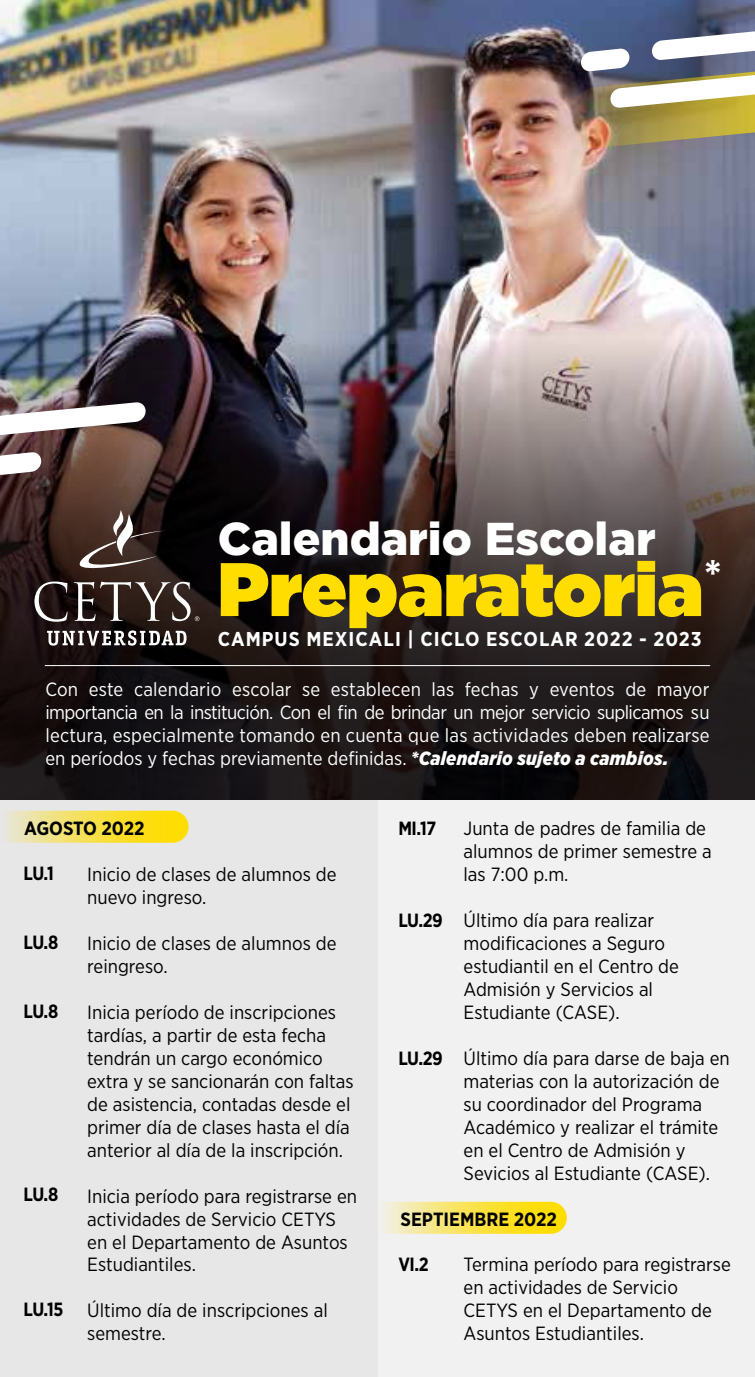
<style>
.page{position:relative;width:755px;height:1377px;background:#fff}
.page>*{position:absolute;margin:0;border:0;box-sizing:border-box;transform-origin:0 0}
.t1{font:900 75.6px "Gotham";color:#fd0}
.t2{font:900 45.9px "Gotham";color:#fff}
.t3{font:700 20.03px "Gotham Narrow";letter-spacing:.05em;color:#fff}
.t4{font:19.12px/22.9px "Gotham Narrow";color:#010101}
.t5{font:19.12px/22.9px "Gotham Narrow";color:#fff;text-align:justify}
.t6{font:700 19.12px "Gotham Narrow";letter-spacing:-.01em;color:#010101;scale:.95 1}
.t7{font:700 19.12px "Gotham Narrow";letter-spacing:-.01em;color:#010101}
.s1{font-weight:900;font-style:italic}
</style>
<div class="page">
<div style="left:0;top:0;width:378px;height:1377px;background:#e7e7e7"></div>
<div style="left:378px;top:0;width:377px;height:1377px;background:#f1f1f2"></div>
<img style="left:0;top:0;width:755px;height:336px">
<img style="left:0;top:336px;width:755px;height:464px">
<svg style="left:78px;top:510px;width:89px;height:62px;background:#4f3f3a"></svg>
<svg style="left:47px;top:630px;width:140px;height:16px;background:#736e6e"></svg>
<svg style="left:34px;top:582px;width:34px;height:40px"></svg>
<svg style="left:74px;top:582px;width:125px;height:39px;background:#524743"></svg>
<hr style="left:45px;top:665px;width:665px;height:1px;background:#fff">
<img style="left:566px;top:12px;width:189px;height:137px">
<svg style="left:0;top:402px;width:146px;height:73px;background:#988581"></svg>
<svg style="left:6px;top:811px;width:183px;height:32px;background:#f5e057"></svg>
<svg style="left:384px;top:1202px;width:183px;height:32px;background:#f9e45b"></svg>
<h2 class="t2" style="left:218px;top:507px;width:439px">Calendario Escolar</h2>
<h1 class="t1" style="left:218px;top:535px;width:506px">Preparatoria<sup>*</sup></h1>
<p class="t3" style="left:218px;top:626px;width:485px">CAMPUS MEXICALI | CICLO ESCOLAR 2022 - 2023</p>
<p class="t5" style="left:45px;top:677px;width:666px">Con este calendario escolar se establecen las fechas y eventos de mayor importancia en la institución. Con el fin de brindar un mejor servicio suplicamos su lectura, especialmente tomando en cuenta que las actividades deben realizarse en períodos y fechas previamente definidas. <span class="s1">*Calendario sujeto a cambios.</span></p>
<p class="t7" style="left:24px;top:816px;width:122px">AGOSTO 2022</p>
<p class="t4" style="left:87px;top:863px;width:251px">Inicio de clases de alumnos de nuevo ingreso.</p>
<p class="t4" style="left:87px;top:932px;width:251px">Inicio de clases de alumnos de reingreso.</p>
<p class="t4" style="left:87px;top:1000px;width:268px">Inicia período de inscripciones tardías, a partir de esta fecha tendrán un cargo económico extra y se sancionarán con faltas de asistencia, contadas desde el primer día de clases hasta el día anterior al día de la inscripción.</p>
<p class="t4" style="left:87px;top:1184px;width:271px">Inicia período para registrarse en actividades de Servicio CETYS en el Departamento de Asuntos<br>Estudiantiles.</p>
<p class="t4" style="left:87px;top:1299px;width:242px">Último día de inscripciones al semestre.</p>
<p class="t6" style="left:24px;top:861px;width:33px">LU.1</p>
<p class="t6" style="left:24px;top:930px;width:38px">LU.8</p>
<p class="t6" style="left:24px;top:999px;width:38px">LU.8</p>
<p class="t6" style="left:24px;top:1182px;width:38px">LU.8</p>
<p class="t6" style="left:24px;top:1297px;width:43px">LU.15</p>
<p class="t4" style="left:464px;top:817px;width:250px">Junta de padres de familia de alumnos de primer semestre a las 7:00 p.m.</p>
<p class="t4" style="left:464px;top:909px;width:217px">Último día para realizar modificaciones a Seguro estudiantil en el Centro de<br>Admisión y Servicios al<br>Estudiante (CASE).</p>
<p class="t4" style="left:464px;top:1046px;width:268px">Último día para darse de baja en materias con la autorización de su coordinador del Programa<br>Académico y realizar el trámite en el Centro de Admisión y<br>Sevicios al Estudiante (CASE).</p>
<p class="t7" style="left:401px;top:1207px;width:158px">SEPTIEMBRE 2022</p>
<p class="t4" style="left:464px;top:1253px;width:269px">Termina período para registrarse en actividades de Servicio<br>CETYS en el Departamento de<br>Asuntos Estudiantiles.</p>
<p class="t6" style="left:398px;top:816px;width:41px">MI.17</p>
<p class="t6" style="left:398px;top:908px;width:48px">LU.29</p>
<p class="t6" style="left:398px;top:1046px;width:48px">LU.29</p>
<p class="t6" style="left:398px;top:1252px;width:33px">VI.2</p>
</div>
